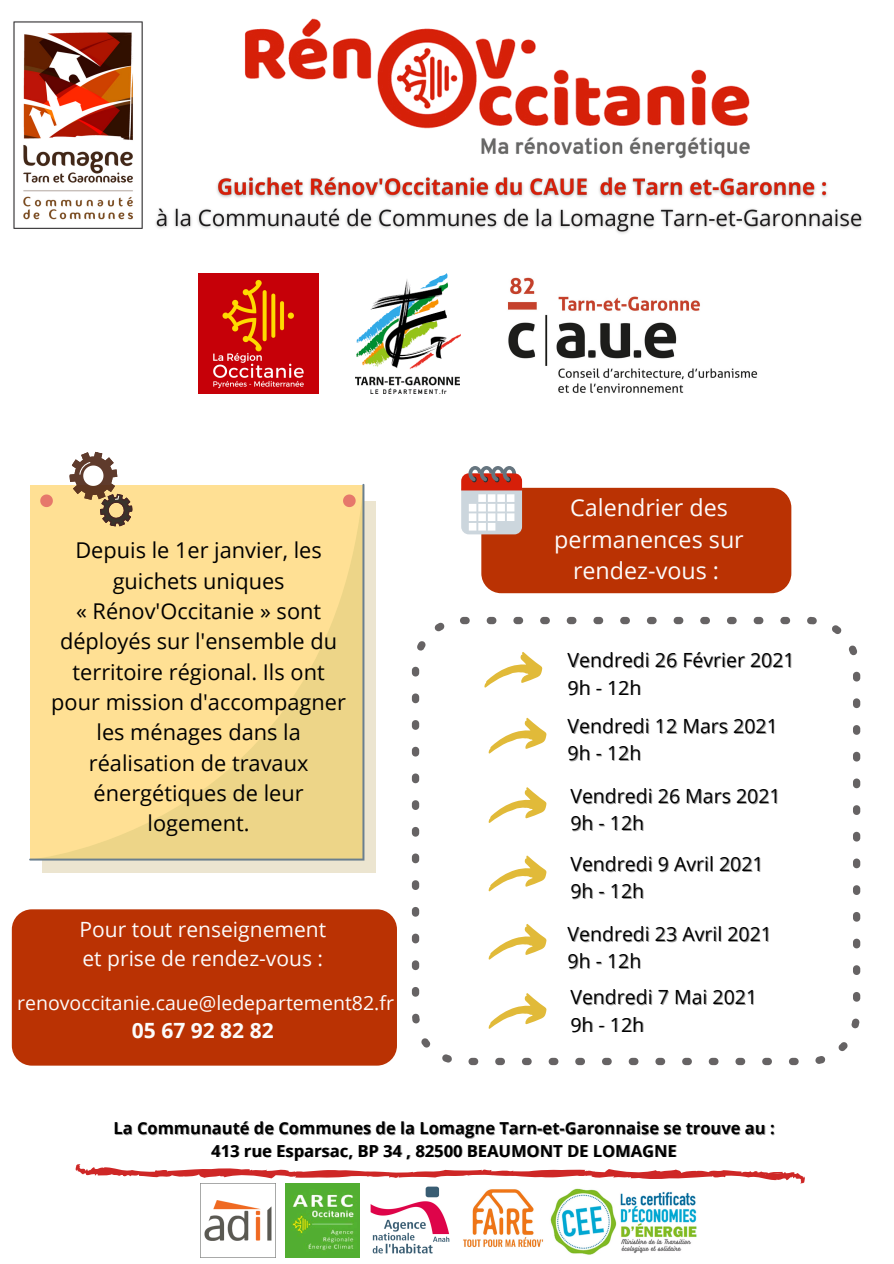
<style>
.page{position:relative;width:894px;height:1264px;background:#fff}
.page>*{position:absolute;margin:0;border:0;box-sizing:border-box;transform-origin:0 0}
.t1{font:23.25px/31.7px "Open Sans";color:#fcfbfb;text-align:center}
.t2{font:21.75px/30.3px "Open Sans";color:#000;text-align:center}
.t3{font:21px "Open Sans";color:#fcfbfb}
.t4{font:700 21px "Open Sans";color:#fcfbfb}
.t5{font:19.5px "Open Sans";color:#000}
.t6{font:19.5px "Open Sans";color:#fcfbfb}
.t7{font:700 16.5px "Open Sans";color:#000}
</style>
<div class="page">
<img style="left:13px;top:21px;width:130px;height:208px">
<img style="left:244px;top:19px;width:506px;height:140px">
<svg style="left:75px;top:1164px;width:730px;height:19px"></svg>
<img style="left:356px;top:274px;width:104px;height:119px">
<img style="left:198px;top:274px;width:120px;height:119px">
<div style="left:481px;top:488px;width:310px;height:105px;background:#ba3203;border-radius:20px"></div>
<svg style="left:461px;top:466px;width:61px;height:68px;background:#d3b2b1"></svg>
<svg style="left:412px;top:617px;width:448px;height:448px"></svg>
<svg style="left:484px;top:651px;width:58px;height:37px"></svg>
<svg style="left:488px;top:717px;width:58px;height:36px"></svg>
<svg style="left:488px;top:787px;width:58px;height:36px"></svg>
<svg style="left:488px;top:855px;width:58px;height:36px"></svg>
<div style="left:12px;top:909px;width:385px;height:156px;background:#ba3203;border-radius:20px"></div>
<svg style="left:42px;top:501px;width:333px;height:371px;background:#e6e0cd"></svg>
<svg style="left:29px;top:484px;width:335px;height:376px;background:#f9dd92"></svg>
<img style="left:461px;top:1182px;width:83px;height:66px">
<svg style="left:488px;top:923px;width:58px;height:36px"></svg>
<svg style="left:488px;top:992px;width:58px;height:37px"></svg>
<svg style="left:65px;top:451px;width:70px;height:79px"></svg>
<img style="left:370px;top:1186px;width:79px;height:67px">
<img style="left:550px;top:1188px;width:147px;height:67px">
<img style="left:201px;top:1182px;width:74px;height:59px">
<img style="left:285px;top:1182px;width:75px;height:75px">
<img style="left:508px;top:277px;width:250px;height:116px">
<img style="left:155px;top:177px;width:708px;height:57px">
<p class="t2" style="left:75px;top:535px;width:248px">Depuis le 1er janvier, les guichets uniques</p>
<p class="t2" style="left:51px;top:595px;width:296px">« Rénov'Occitanie » sont déployés sur l'ensemble du territoire régional. Ils ont pour mission d'accompagner les ménages dans la réalisation de travaux énergétiques de leur logement.</p>
<p class="t3" style="left:80px;top:914px;width:248px">Pour tout renseignement</p>
<p class="t3" style="left:82px;top:943px;width:242px">et prise de rendez-vous :</p>
<p class="t6" style="left:17px;top:989px;width:378px">renovoccitanie.caue@ledepartement82.fr</p>
<p class="t4" style="left:132px;top:1015px;width:143px">05 67 92 82 82</p>
<p class="t1" style="left:554px;top:491px;width:191px">Calendrier des permanences sur rendez-vous :</p>
<p class="t5" style="left:567px;top:646px;width:229px">Vendredi 26 Février 2021</p>
<p class="t5" style="left:567px;top:673px;width:75px">9h - 12h</p>
<p class="t5" style="left:567px;top:712px;width:212px">Vendredi 12 Mars 2021</p>
<p class="t5" style="left:567px;top:739px;width:75px">9h - 12h</p>
<p class="t5" style="left:570px;top:782px;width:212px">Vendredi 26 Mars 2021</p>
<p class="t5" style="left:570px;top:809px;width:75px">9h - 12h</p>
<p class="t5" style="left:570px;top:850px;width:195px">Vendredi 9 Avril 2021</p>
<p class="t5" style="left:570px;top:877px;width:75px">9h - 12h</p>
<p class="t5" style="left:567px;top:920px;width:206px">Vendredi 23 Avril 2021</p>
<p class="t5" style="left:567px;top:947px;width:75px">9h - 12h</p>
<p class="t5" style="left:570px;top:983px;width:188px">Vendredi 7 Mai 2021</p>
<p class="t5" style="left:570px;top:1010px;width:75px">9h - 12h</p>
<p class="t7" style="left:113px;top:1116px;width:662px">La Communauté de Communes de la Lomagne Tarn-et-Garonnaise se trouve au :</p>
<p class="t7" style="left:211px;top:1138px;width:467px">413 rue Esparsac, BP 34 , 82500 BEAUMONT DE LOMAGNE</p>
</div>
